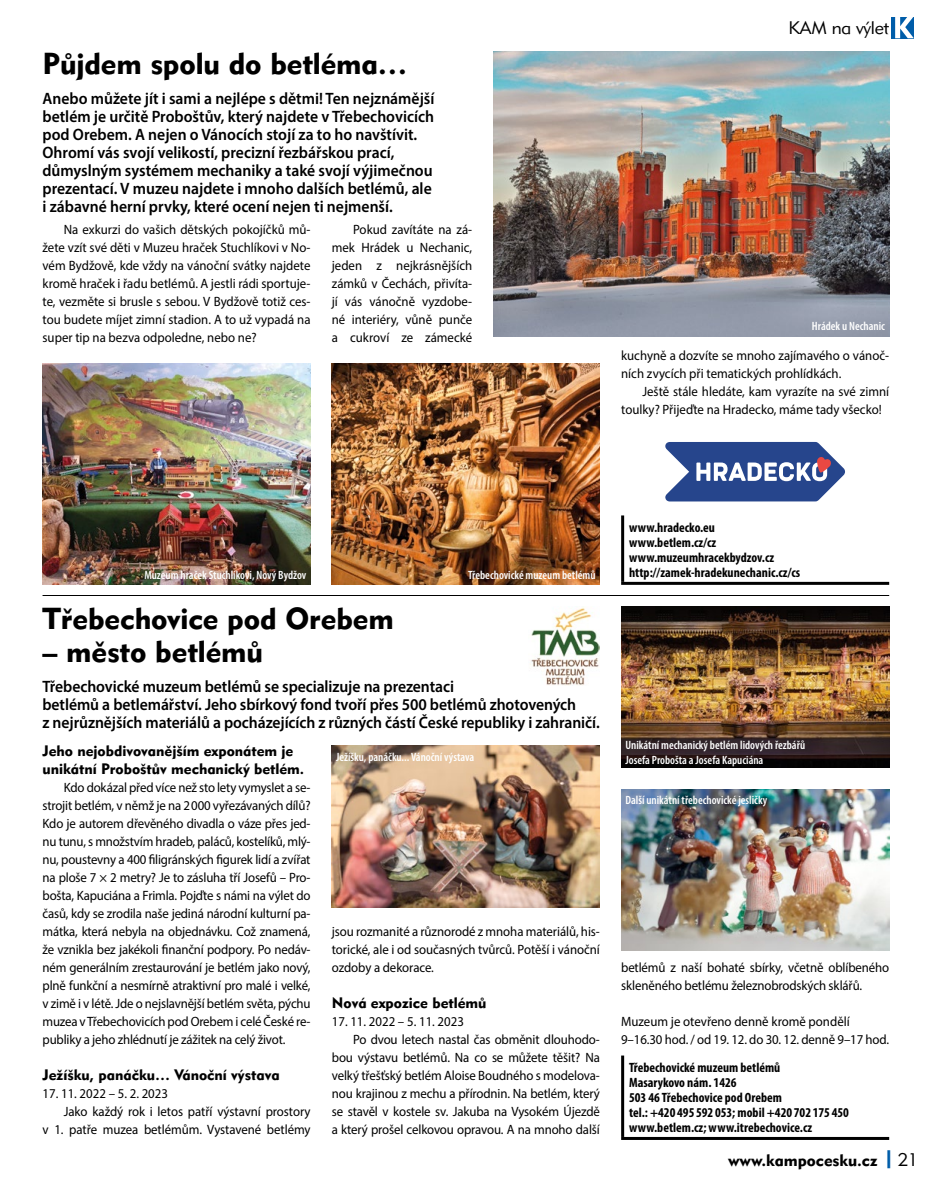
<style>
.page{position:relative;width:936px;height:1191px;background:#fff}
.page>*{position:absolute;margin:0;border:0;box-sizing:border-box;transform-origin:0 0}
._3-titulek{font:900 30px "Geometric 415";letter-spacing:-.005em;color:#000}
.t1{font:300 18px "Geometric 415";letter-spacing:-.01em;color:#000}
._4-perex{font:600 16.5px/18px "Myriad Pro";letter-spacing:-.005em;color:#000;scale:.95 1}
.t2{font:900 16.5px "Geometric 415";color:#000}
._3z-nadpis{font:900 15px/18px "Geometric 415";color:#000}
._7-text{font:13.5px/18px "Myriad Pro";letter-spacing:-.005em;color:#000;text-align:justify;scale:.95 1}
._9-kontakt{font:700 condensed 13.5px "Myriad Pro";color:#000}
._7-text_neodsazeny{font:13.5px "Myriad Pro";color:#000;scale:.95 1}
._2-popisek_white{font:600 condensed 12px/14.4px "Myriad Pro";color:#fff}
.s1{font-size:18px;color:#005da9}
.s2{font-weight:300;font-size:18px}
</style>
<div class="page">
<img style="left:493px;top:51px;width:396px;height:285px">
<img style="left:43px;top:364px;width:267px;height:221px">
<img style="left:621px;top:789px;width:268px;height:161px">
<img style="left:332px;top:364px;width:268px;height:221px">
<svg style="left:665px;top:442px;width:180px;height:59px"></svg>
<hr style="left:621px;top:515px;width:3px;height:67px;background:#000">
<hr style="left:621px;top:582px;width:268px;height:3px;background:#000">
<hr style="left:621px;top:1055px;width:3px;height:82px;background:#000">
<hr style="left:621px;top:1137px;width:268px;height:3px;background:#000">
<img style="left:530px;top:607px;width:70px;height:79px">
<img style="left:621px;top:606px;width:268px;height:161px">
<img style="left:332px;top:745px;width:268px;height:162px">
<div style="left:891px;top:17px;width:22px;height:21px;background:#005da9"></div>
<svg style="left:895px;top:17px;width:18px;height:21px"></svg>
<hr style="left:43px;top:595px;width:846px;height:1px;background:#000">
<p class="_3-titulek" style="left:43px;top:45px;width:366px">Půjdem spolu do betléma…</p>
<p class="_4-perex" style="left:43px;top:89px;width:414px;text-align:justify">Anebo můžete jít i sami a nejlépe s dětmi! Ten nejznámější betlém je určitě Proboštův, který najdete v Třebechovicích pod Orebem. A nejen o Vánocích stojí za to ho navštívit.</p>
<p class="_4-perex" style="left:43px;top:143px;width:412px">Ohromí vás svojí velikostí, precizní řezbářskou prací, důmyslným systémem mechaniky a také svojí výjimečnou prezentací. V muzeu najdete i mnoho dalších betlémů, ale i zábavné herní prvky, které ocení nejen ti nejmenší.</p>
<p class="_7-text" style="left:43px;top:220px;width:283px;text-indent:21px">Na exkurzi do vašich dětských pokojíčků mů‑ žete vzít své děti v Muzeu hraček Stuchlíkovi v No‑ vém Bydžově, kde vždy na vánoční svátky najdete kromě hraček i řadu betlémů. A jestli rádi sportuje‑ te, vezměte si brusle s sebou. V Bydžově totiž ces‑ tou budete míjet zimní stadion. A to už vypadá na super tip na bezva odpoledne, nebo ne?</p>
<p class="_7-text" style="left:332px;top:220px;width:149px;text-indent:21px">Pokud zavítáte na zá‑ mek Hrádek u Nechanic, jeden z nejkrásnějších zámků v Čechách, přivíta‑ jí vás vánočně vyzdobe‑ né interiéry, vůně punče a cukroví ze zámecké</p>
<h2 class="t1" style="left:788px;top:17px;width:102px">KAM na výlet</h2>
<p class="_2-popisek_white" style="left:811px;top:318px;width:75px">Hrádek u Nechanic</p>
<p class="_7-text" style="left:621px;top:346px;width:283px">kuchyně a dozvíte se mnoho zajímavého o vánoč‑ ních zvycích při tematických prohlídkách.</p>
<p class="_7-text" style="left:621px;top:382px;width:283px;text-indent:21px">Ještě stále hledáte, kam vyrazíte na své zimní toulky? Přijeďte na Hradecko, máme tady všecko!</p>
<p class="_2-popisek_white" style="left:144px;top:567px;width:163px">Muzeum hraček Stuchlíkovi, Nový Bydžov</p>
<p class="_2-popisek_white" style="left:468px;top:567px;width:129px">Třebechovické muzeum betlémů</p>
<p class="_3-titulek" style="left:43px;top:600px;width:352px">Třebechovice pod Orebem</p>
<p class="_3-titulek" style="left:43px;top:633px;width:222px">– město betlémů</p>
<p class="_4-perex" style="left:43px;top:677px;width:588px">Třebechovické muzeum betlémů se specializuje na prezentaci<br>betlémů a betlemářství. Jeho sbírkový fond tvoří přes 500 betlémů zhotovených<br>z nejrůznějších materiálů a pocházejících z různých částí České republiky i zahraničí.</p>
<p class="_3z-nadpis" style="left:43px;top:742px;width:263px">Jeho nejobdivovanějším exponátem je unikátní Proboštův mechanický betlém.</p>
<p class="_7-text" style="left:43px;top:778px;width:284px;text-indent:21px">Kdo dokázal před více než sto lety vymyslet a se‑ strojit betlém, v němž je na 2000 vyřezávaných dílů?<br>Kdo je autorem dřevěného divadla o váze přes jed‑ nu tunu, s množstvím hradeb, paláců, kostelíků, mlý‑ nu, poustevny a 400 filigránských figurek lidí a zvířat na ploše 7 × 2 metry? Je to zásluha tří Josefů – Pro‑ bošta, Kapuciána a Frimla. Pojďte s námi na výlet do časů, kdy se zrodila naše jediná národní kulturní pa‑ mátka, která nebyla na objednávku. Což znamená, že vznikla bez jakékoli finanční podpory. Po nedáv‑ ném generálním zrestaurování je betlém jako nový, plně funkční a nesmírně atraktivní pro malé i velké, v zimě i v létě. Jde o nejslavnější betlém světa, pýchu muzea v Třebechovicích pod Orebem i celé České re‑ publiky a jeho zhlédnutí je zážitek na celý život.</p>
<p class="_3z-nadpis" style="left:43px;top:1066px;width:238px">Ježíšku, panáčku… Vánoční výstava</p>
<p class="_7-text_neodsazeny" style="left:43px;top:1085px;width:134px">17. 11. 2022 – 5. 2. 2023</p>
<p class="_7-text" style="left:43px;top:1102px;width:283px;text-align:right">Jako každý rok i letos patří výstavní prostory<br>v 1. patře muzea betlémům. Vystavené betlémy</p>
<p class="_2-popisek_white" style="left:336px;top:749px;width:140px">Ježíšku, panáčku... Vánoční výstava</p>
<p class="_7-text" style="left:332px;top:922px;width:283px">jsou rozmanité a různorodé z mnoha materiálů, his‑ torické, ale i od současných tvůrců. Potěší i vánoční ozdoby a dekorace.</p>
<p class="_3z-nadpis" style="left:332px;top:994px;width:156px">Nová expozice betlémů</p>
<p class="_7-text_neodsazeny" style="left:332px;top:1013px;width:140px">17. 11. 2022 – 5. 11. 2023</p>
<p class="_7-text" style="left:332px;top:1030px;width:284px;text-indent:21px">Po dvou letech nastal čas obměnit dlouhodo‑ bou výstavu betlémů. Na co se můžete těšit? Na velký třešťský betlém Aloise Boudného s modelova‑ nou krajinou z mechu a přírodnin. Na betlém, který se stavěl v kostele sv. Jakuba na Vysokém Újezdě a který prošel celkovou opravou. A na mnoho další</p>
<p class="_9-kontakt" style="left:629px;top:519px;width:87px">www.hradecko.eu</p>
<p class="_9-kontakt" style="left:629px;top:534px;width:89px">www.betlem.cz/cz</p>
<p class="_9-kontakt" style="left:629px;top:549px;width:146px">www.muzeumhracekbydzov.cz</p>
<p class="_9-kontakt" style="left:629px;top:564px;width:173px">http://zamek‑hradekunechanic.cz/cs</p>
<p class="_2-popisek_white" style="left:625px;top:737px;width:181px">Unikátní mechanický betlém lidových řezbářů<br>Josefa Probošta a Josefa Kapuciána</p>
<p class="_2-popisek_white" style="left:625px;top:792px;width:143px">Další unikátní třebechovické jesličky</p>
<p class="_7-text" style="left:621px;top:958px;width:283px">betlémů z naší bohaté sbírky, včetně oblíbeného skleněného betlému železnobrodských sklářů.</p>
<p class="_7-text_neodsazeny" style="left:621px;top:1013px;width:242px">Muzeum je otevřeno denně kromě pondělí</p>
<p class="_7-text_neodsazeny" style="left:621px;top:1031px;width:282px">9–16.30 hod. / od 19. 12. do 30. 12. denně 9–17 hod.</p>
<p class="_9-kontakt" style="left:629px;top:1059px;width:153px">Třebechovické muzeum betlémů</p>
<p class="_9-kontakt" style="left:629px;top:1074px;width:109px">Masarykovo nám. 1426</p>
<p class="_9-kontakt" style="left:629px;top:1089px;width:154px">503 46 Třebechovice pod Orebem</p>
<p class="_9-kontakt" style="left:629px;top:1104px;width:221px">tel.: +420 495 592 053; mobil +420 702 175 450</p>
<p class="_9-kontakt" style="left:629px;top:1119px;width:185px">www.betlem.cz; www.itrebechovice.cz</p>
<p class="t2" style="left:728px;top:1150px;width:192px">www.kampocesku.cz <span class="s1">|</span><span class="s2">21</span></p>
</div>
